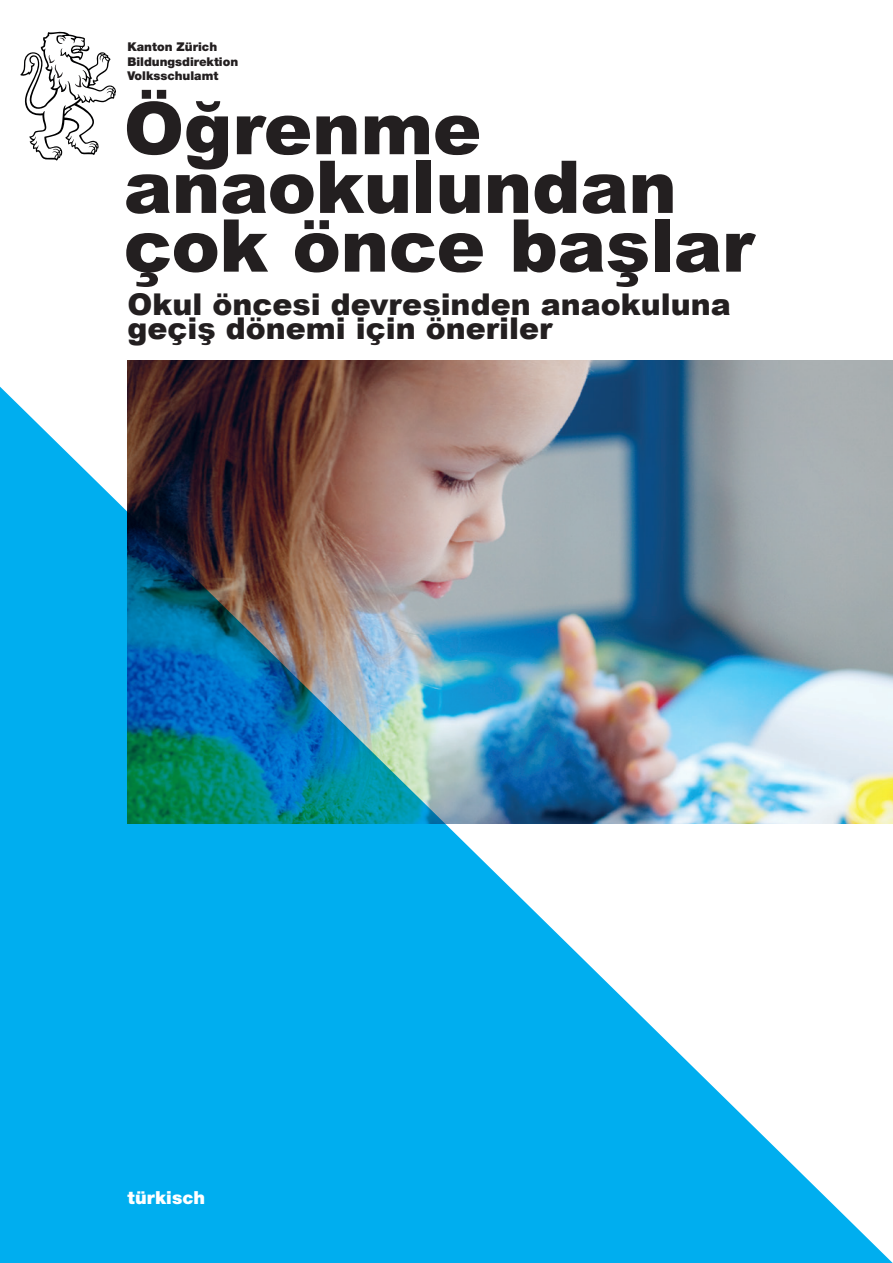
<style>
.page{position:relative;width:893px;height:1263px;background:#fff}
.page>*{position:absolute;margin:0;border:0;box-sizing:border-box;transform-origin:0 0}
.t1{font:900 72.9px/58.7px "Arial";letter-spacing:-.005em;color:#231f20}
.t2{font:900 30px/24px "Arial";color:#231f20}
.t3{font:900 18px "Helvetica Neue LT Std";letter-spacing:.005em;color:#fff}
.t4{font:900 12.15px/14.5px "Helvetica Neue LT Std";color:#231f20}
</style>
<div class="page">
<svg style="left:20px;top:32px;width:96px;height:129px"></svg>
<img style="left:128px;top:360px;width:765px;height:10px">
<img style="left:0;top:370px;width:893px;height:893px">
<p class="t4" style="left:127px;top:39px;width:112px">Kanton Zürich<br>Bildungsdirektion<br>Volksschulamt</p>
<h1 class="t1" style="left:124px;top:97px;width:632px">Öğrenme anaokulundan çok önce başlar</h1>
<p class="t2" style="left:128px;top:291px;width:605px">Okul öncesi devresinden anaokuluna geçiş dönemi için öneriler</p>
<p class="t3" style="left:128px;top:1186px;width:79px">türkisch</p>
</div>
